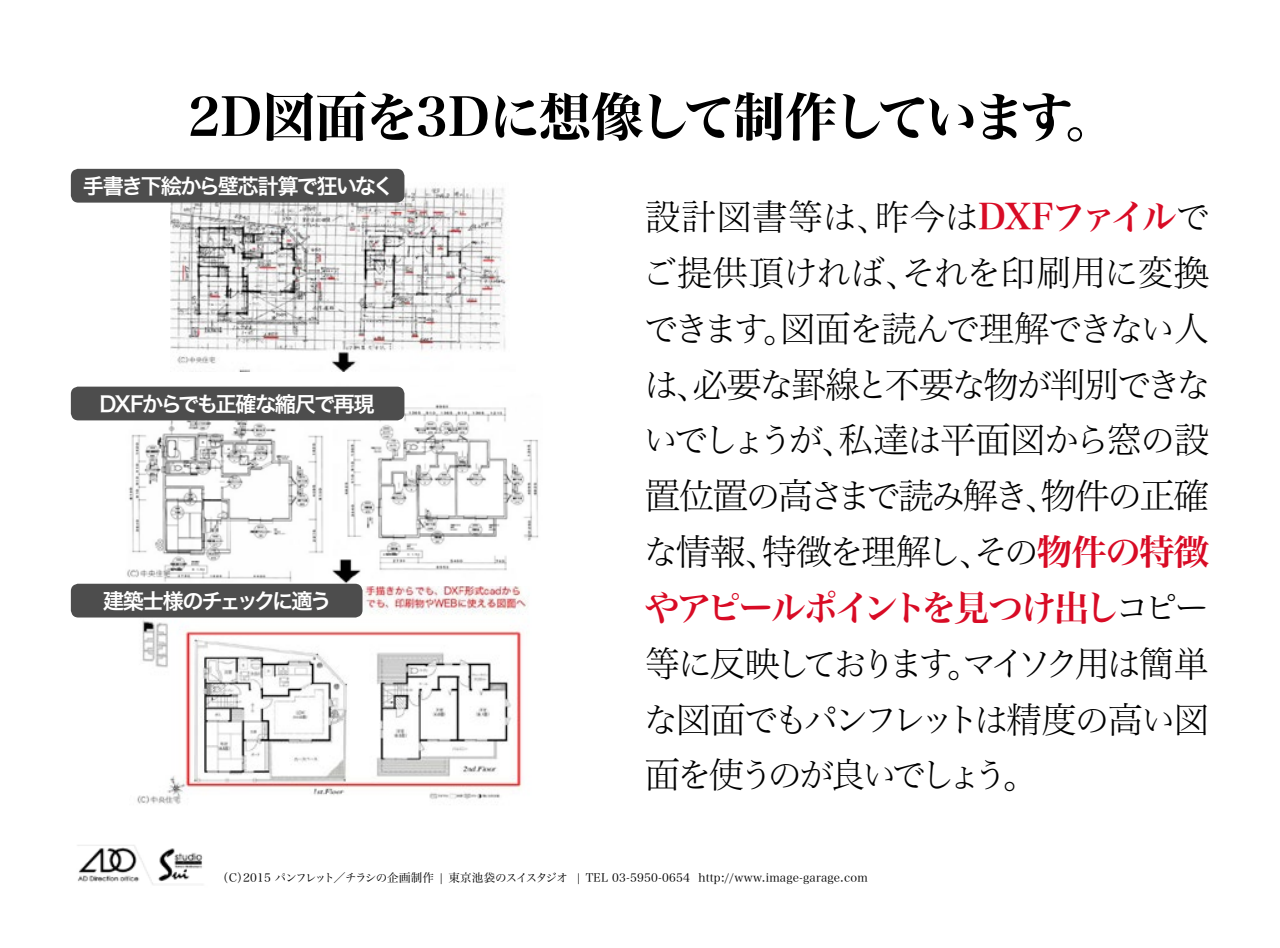
<style>
.page{position:relative;width:1280px;height:948px;background:#fff}
.page>*{position:absolute;margin:0;border:0;box-sizing:border-box;transform-origin:0 0}
.Headline{font:52.25px "Hira Min Std W7";letter-spacing:-.045em;color:#000}
.body{font:35.38px/55.8px "Hira Min Std W2";letter-spacing:-.15em;color:#000;text-align:justify}
.captionIcon{font:21.25px "Hira Kaku Std N W6";letter-spacing:-.09em;color:#fff}
.t1{font:11.5px "Hira Min Std W3";letter-spacing:.02em;color:#000}
.s1{font-family:"Hira Min Std W6";color:#d80b25}
</style>
<div class="page">
<img style="left:77px;top:845px;width:126px;height:40px">
<img style="left:170px;top:182px;width:338px;height:190px">
<img style="left:130px;top:586px;width:398px;height:218px">
<img style="left:125px;top:388px;width:414px;height:195px">
<div style="left:71px;top:169px;width:333px;height:34px;background:#4d4d4d;border-radius:8px"></div>
<div style="left:71px;top:386px;width:333px;height:34px;background:#4d4d4d;border-radius:8px"></div>
<div style="left:71px;top:583px;width:292px;height:34px;background:#4d4d4d;border-radius:8px"></div>
<p class="Headline" style="left:188px;top:79px;width:932px">2D図面を3Dに想像して制作しています。</p>
<p class="captionIcon" style="left:83px;top:169px;width:313px">手書き下絵から壁芯計算で狂いなく</p>
<p class="captionIcon" style="left:99px;top:387px;width:277px">DXFからでも正確な縮尺で再現</p>
<p class="captionIcon" style="left:103px;top:584px;width:230px">建築士様のチェックに適う</p>
<p class="body" style="left:642px;top:187px;width:570px">設計図書等は、昨今は<span class="s1">DXFファイル</span>でご提供頂ければ、それを印刷用に変換できます。図面を読んで理解できない人は、必要な罫線と不要な物が判別できないでしょうが、私達は平面図から窓の設置位置の高さまで読み解き、物件の正確な情報、特徴を理解し、その<span class="s1">物件の特徴やアピールポイントを見つけ出し</span>コピー等に反映しております。マイソク用は簡単な図面でもパンフレットは精度の高い図面を使うのが良いでしょう。　</p>
<p class="t1" style="left:217px;top:869px;width:652px">（C）2015 パンフレット／チラシの企画制作 | 東京池袋のスイスタジオ | TEL 03-5950-0654 http://www.image-garage.com</p>
</div>
